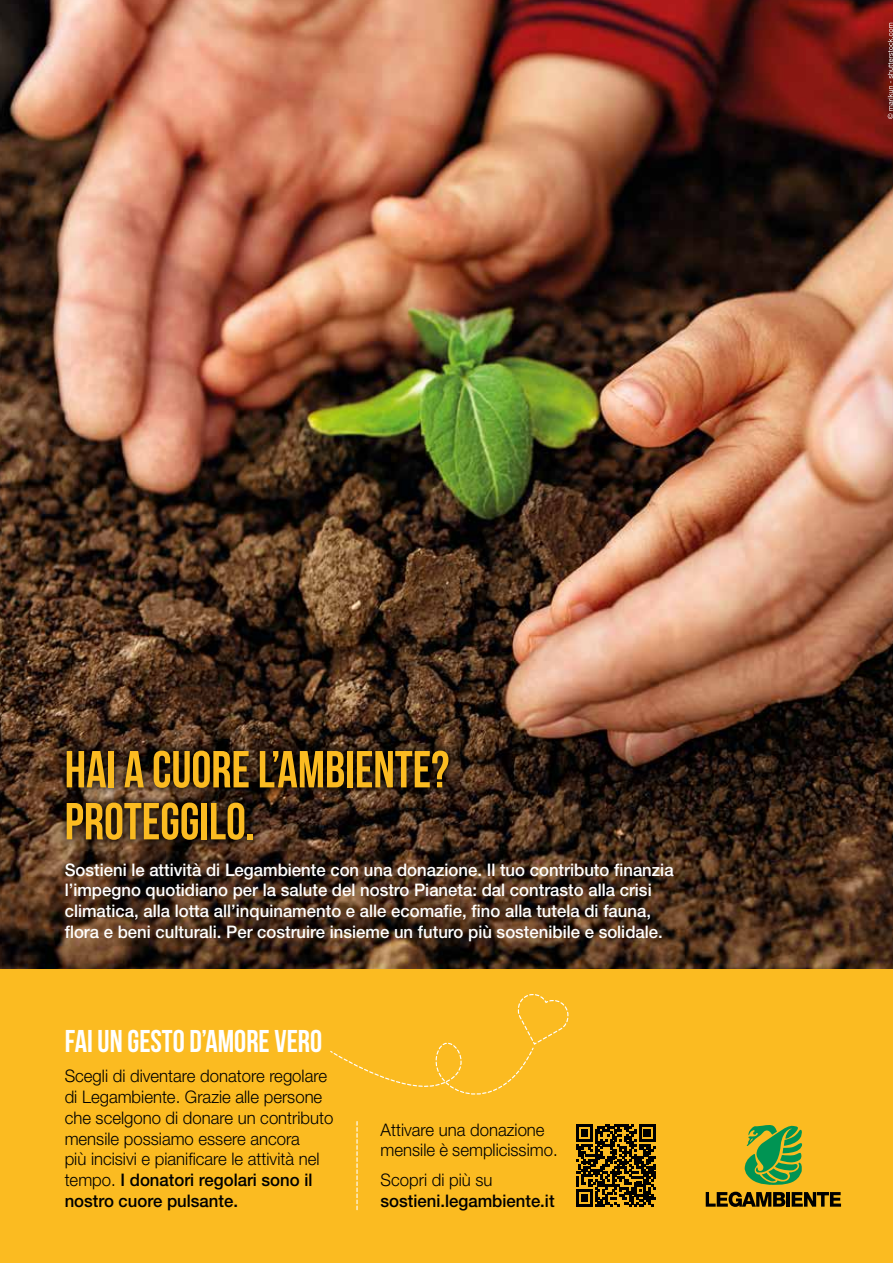
<style>
.page{position:relative;width:893px;height:1263px;background:#fff}
.page>*{position:absolute;margin:0;border:0;box-sizing:border-box;transform-origin:0 0}
.t1{font:700 51.9px/51.9px "Bebas Neue";color:#fbbb21}
.t2{font:700 31.5px "Bebas Neue";color:#fff}
.t3{font:500 17.25px/20.9px "Helvetica Neue LT Std";color:#fff}
.t4{font:300 17.25px/20.9px "Helvetica Neue LT Std";color:#000}
.t5{font:500 17.25px "Helvetica Neue LT Std";color:#000}
.s1{font-weight:500}
</style>
<div class="page">
<img style="left:0;top:0;width:893px;height:969px">
<svg style="left:888px;top:23px;width:5px;height:96px"></svg>
<div style="left:0;top:969px;width:893px;height:294px;background:#fbbb21"></div>
<svg style="left:706px;top:1192px;width:79px;height:15px"></svg>
<hr style="left:786px;top:1192px;width:4px;height:14px;background:#000">
<svg style="left:792px;top:1192px;width:49px;height:15px"></svg>
<svg style="left:744px;top:1125px;width:59px;height:60px"></svg>
<svg style="left:576px;top:1124px;width:80px;height:83px"></svg>
<svg style="left:330px;top:994px;width:239px;height:216px"></svg>
<svg style="left:57px;top:741px;width:401px;height:109px;background:#2e1e14"></svg>
<h1 class="t1" style="left:65px;top:743px;width:386px">HAI A CUORE L’AMBIENTE?<br>PROTEGGILO.</h1>
<p class="t3" style="left:65px;top:859px;width:610px">Sostieni le attività di Legambiente con una donazione. Il tuo contributo finanzia l’impegno quotidiano per la salute del nostro Pianeta: dal contrasto alla crisi climatica, alla lotta all’inquinamento e alle ecomafie, fino alla tutela di fauna, flora e beni culturali. Per costruire insieme un futuro più sostenibile e solidale.</p>
<h2 class="t2" style="left:65px;top:1024px;width:259px">FAI UN GESTO D’AMORE VERO</h2>
<p class="t4" style="left:65px;top:1065px;width:270px">Scegli di diventare donatore regolare di Legambiente. Grazie alle persone che scelgono di donare un contributo mensile possiamo essere ancora<br>più incisivi e pianificare le attività nel tempo. <span class="s1">I donatori regolari sono il nostro cuore pulsante.</span></p>
<p class="t4" style="left:381px;top:1119px;width:179px">Attivare una donazione mensile è semplicissimo.</p>
<p class="t4" style="left:381px;top:1169px;width:113px">Scopri di più su</p>
<p class="t5" style="left:381px;top:1190px;width:175px">sostieni.legambiente.it</p>
</div>
